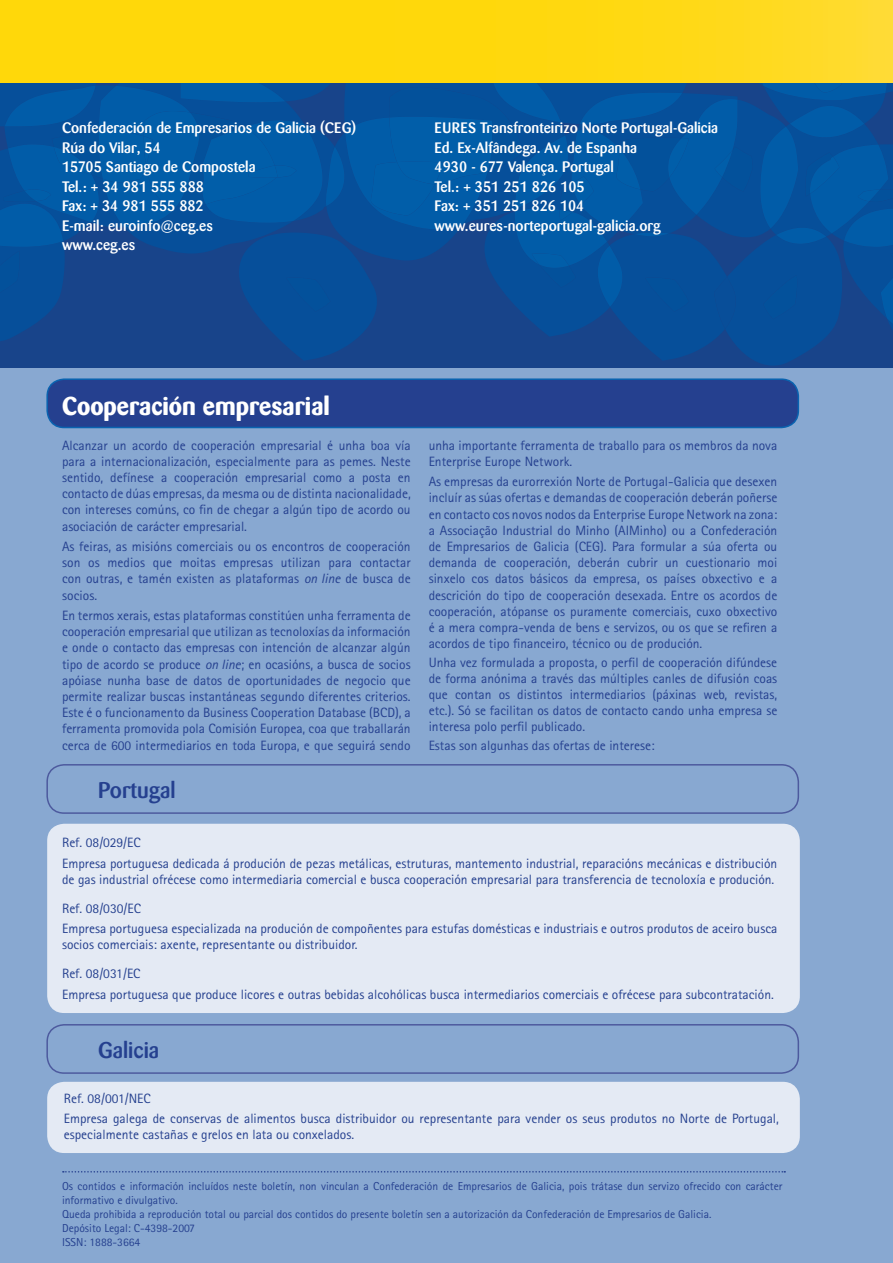
<style>
.page{position:relative;width:893px;height:1263px;background:#fff}
.page>*{position:absolute;margin:0;border:0;box-sizing:border-box;transform-origin:0 0}
.t1{font:700 25.5px "Barmeno";color:#fff}
.t2{font:500 22.5px "Barmeno";color:#25408f}
.t3{font:500 15px/19.5px "Barmeno";color:#fff}
.t4{font:13.5px/16.2px "Rotis Sans Serif";color:#25408f}
.t5{font:11.55px/13.8px "Rotis Sans Serif";color:#25408f}
.s1{font-style:italic}
</style>
<div class="page">
<div style="left:0;top:367px;width:893px;height:896px;background:#88a8d1"></div>
<svg style="left:0;top:83px;width:893px;height:283px;background:#08509a"></svg>
<div style="left:47px;top:824px;width:753px;height:189px;background:#e4eaf4;border-radius:17px"></div>
<div style="left:47px;top:1082px;width:753px;height:71px;background:#e4eaf4;border-radius:17px"></div>
<div style="left:47px;top:379px;width:751px;height:48px;background:#25408f;border-radius:17px"></div>
<div style="left:46px;top:378px;width:753px;height:50px;border:2px solid #0963b0;border-radius:17px"></div>
<div style="left:323px;top:394px;width:7px;height:22px;border:3px solid #25408f"></div>
<div style="left:46px;top:764px;width:753px;height:50px;border:2px solid #4d5a9e;border-radius:17px"></div>
<div style="left:46px;top:1024px;width:753px;height:50px;border:2px solid #4d5a9e;border-radius:17px"></div>
<svg style="left:63px;top:1171px;width:722px;height:1px"></svg>
<svg style="left:0;top:0;width:893px;height:83px;background:#ffd811"></svg>
<p class="t3" style="left:62px;top:118px;width:296px">Confederación de Empresarios de Galicia (CEG)<br>Rúa do Vilar, 54<br>15705 Santiago de Compostela<br>Tel.: + 34 981 555 888<br>Fax: + 34 981 555 882<br>E-mail: euroinfo@ceg.es<br>www.ceg.es</p>
<p class="t3" style="left:435px;top:118px;width:285px">EURES Transfronteirizo Norte Portugal-Galicia<br>Ed. Ex-Alfândega. Av. de Espanha<br>4930 - 677 Valença. Portugal<br>Tel.: + 351 251 826 105<br>Fax: + 351 251 826 104 www.eures-norteportugal-galicia.org</p>
<h1 class="t1" style="left:62px;top:390px;width:269px">Cooperación empresarial</h1>
<p class="t4" style="left:62px;top:437px;width:350px;text-align:justify">Alcanzar un acordo de cooperación empresarial é unha boa vía para a internacionalización, especialmente para as pemes. Neste sentido, defínese a cooperación empresarial como a posta en contacto de dúas empresas, da mesma ou de distinta nacionalidade, con intereses comúns, co fin de chegar a algún tipo de acordo ou asociación de carácter empresarial.</p>
<p class="t4" style="left:62px;top:538px;width:350px;text-align:justify">As feiras, as misións comerciais ou os encontros de cooperación son os medios que moitas empresas utilizan para contactar con outras, e tamén existen as plataformas <span class="s1">on line</span> de busca de socios.</p>
<p class="t4" style="left:62px;top:607px;width:350px;text-align:justify">En termos xerais, estas plataformas constitúen unha ferramenta de cooperación empresarial que utilizan as tecnoloxías da información e onde o contacto das empresas con intención de alcanzar algún tipo de acordo se produce <span class="s1">on line</span>; en ocasións, a busca de socios apóiase nunha base de datos de oportunidades de negocio que permite realizar buscas instantáneas segundo diferentes criterios.<br>Este é o funcionamento da Business Cooperation Database (BCD), a ferramenta promovida pola Comisión Europea, coa que traballarán cerca de 600 intermediarios en toda Europa, e que seguirá sendo</p>
<h2 class="t2" style="left:98px;top:777px;width:79px">Portugal</h2>
<p class="t4" style="left:429px;top:437px;width:350px">unha importante ferramenta de traballo para os membros da nova<br>Enterprise Europe Network.</p>
<p class="t4" style="left:429px;top:473px;width:350px;text-align:justify">As empresas da eurorrexión Norte de Portugal-Galicia que desexen incluír as súas ofertas e demandas de cooperación deberán poñerse en contacto cos novos nodos da Enterprise Europe Network na zona: a Associação Industrial do Minho (AIMinho) ou a Confederación de Empresarios de Galicia (CEG). Para formular a súa oferta ou demanda de cooperación, deberán cubrir un cuestionario moi sinxelo cos datos básicos da empresa, os países obxectivo e a descrición do tipo de cooperación desexada. Entre os acordos de cooperación, atópanse os puramente comerciais, cuxo obxectivo é a mera compra-venda de bens e servizos, ou os que se refiren a acordos de tipo financeiro, técnico ou de produción.</p>
<p class="t4" style="left:429px;top:654px;width:350px;text-align:justify">Unha vez formulada a proposta, o perfil de cooperación difúndese de forma anónima a través das múltiples canles de difusión coas que contan os distintos intermediarios (páxinas web, revistas, etc.). Só se facilitan os datos de contacto cando unha empresa se interesa polo perfil publicado.</p>
<p class="t4" style="left:429px;top:737px;width:227px">Estas son algunhas das ofertas de interese:</p>
<p class="t4" style="left:62px;top:832px;width:717px;line-height:20.4px">Ref. 08/029/EC<br>Empresa portuguesa dedicada á produción de pezas metálicas, estruturas, mantemento industrial, reparacións mecánicas e distribución</p>
<p class="t4" style="left:62px;top:865px;width:714px;line-height:29px">de gas industrial ofrécese como intermediaria comercial e busca cooperación empresarial para transferencia de tecnoloxía e produción.<br>Ref. 08/030/EC</p>
<p class="t4" style="left:62px;top:920px;width:717px">Empresa portuguesa especializada na produción de compoñentes para estufas domésticas e industriais e outros produtos de aceiro busca socios comerciais: axente, representante ou distribuidor.</p>
<p class="t4" style="left:62px;top:963px;width:713px;line-height:20.4px">Ref. 08/031/EC<br>Empresa portuguesa que produce licores e outras bebidas alcohólicas busca intermediarios comerciais e ofrécese para subcontratación.</p>
<h2 class="t2" style="left:98px;top:1037px;width:62px">Galicia</h2>
<p class="t4" style="left:64px;top:1088px;width:717px;line-height:20.4px">Ref. 08/001/NEC<br>Empresa galega de conservas de alimentos busca distribuidor ou representante para vender os seus produtos no Norte de Portugal,</p>
<p class="t4" style="left:64px;top:1126px;width:292px">especialmente castañas e grelos en lata ou conxelados.</p>
<p class="t5" style="left:62px;top:1179px;width:722px">Os contidos e información incluídos neste boletín, non vinculan a Confederación de Empresarios de Galicia, pois trátase dun servizo ofrecido con carácter informativo e divulgativo.<br>Queda prohibida a reprodución total ou parcial dos contidos do presente boletín sen a autorización da Confederación de Empresarios de Galicia.<br>Depósito Legal: C-4398-2007<br>ISSN: 1888-3664</p>
</div>
